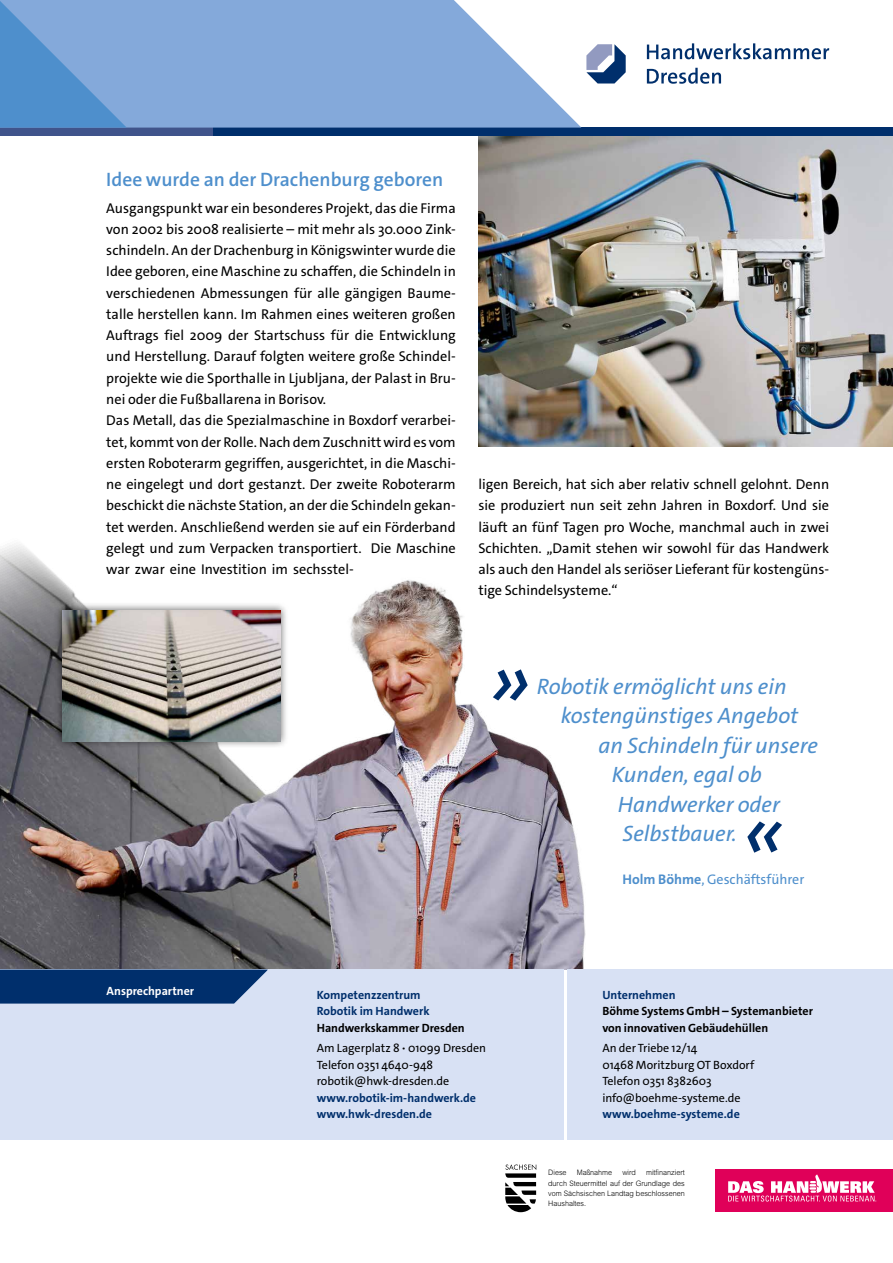
<style>
.page{position:relative;width:893px;height:1263px;background:#fff}
.page>*{position:absolute;margin:0;border:0;box-sizing:border-box;transform-origin:0 0}
.t1{font:italic 86.7px "The Sans C4 s";color:#002f6c}
.t2{font:italic 22.35px "The Sans C4 s";color:#4e8fcc}
.t3{font:600 19.5px "The Sans C4 s";color:#4e8fcc}
.t4{font:14.25px/21.3px "The Sans C4 s";color:#000}
.t5{font:13.95px "The Sans C4 s";color:#4e8fcc}
.t6{font:12px/16.5px "The Sans C4 s";color:#000}
.t7{font:700 12px/16.5px "The Sans C4 s";color:#002f6c}
.t8{font:700 12px/16.5px "The Sans C4 s";color:#000}
.t9{font:700 12px "The Sans C4 s";color:#fff}
.t10{font:300 7.5px/10.4px "Arial";color:#000;text-align:justify;scale:.96 1}
.s1{font-weight:700}
</style>
<div class="page">
<svg style="left:586px;top:44px;width:40px;height:40px"></svg>
<svg style="left:647px;top:43px;width:182px;height:16px"></svg>
<svg style="left:647px;top:68px;width:74px;height:16px"></svg>
<img style="left:0;top:544px;width:586px;height:425px">
<img style="left:478px;top:136px;width:415px;height:310px">
<div style="left:0;top:969px;width:563px;height:171px;background:#d8e1f4"></div>
<div style="left:568px;top:969px;width:325px;height:171px;background:#d8e1f4"></div>
<div style="left:716px;top:1169px;width:177px;height:43px;background:#e00059"></div>
<svg style="left:728px;top:1174px;width:148px;height:27px"></svg>
<svg style="left:0;top:969px;width:268px;height:34px;background:#103c76"></svg>
<svg style="left:505px;top:1164px;width:31px;height:48px"></svg>
<div style="left:0;top:128px;width:893px;height:8px;background:#002f6c"></div>
<div style="left:0;top:128px;width:213px;height:8px;background:#40548b"></div>
<svg style="left:0;top:0;width:581px;height:128px;background:#95b5df"></svg>
<svg style="left:0;top:1px;width:127px;height:127px;background:#689bd2"></svg>
<div style="left:54px;top:602px;width:235px;height:147px;background:#000;opacity:.55"></div>
<img style="left:62px;top:610px;width:219px;height:131px">
<h3 class="t3" style="left:106px;top:167px;width:338px">Idee wurde an der Drachenburg geboren</h3>
<p class="t4" style="left:106px;top:197px;width:351px">Ausgangspunkt war ein besonderes Projekt, das die Firma von 2002 bis 2008 realisierte – mit mehr als 30.000 Zink&shy;schindeln. An der Drachenburg in Königswinter wurde die Idee geboren, eine Maschine zu schaffen, die Schindeln in verschiedenen Abmessungen für alle gängigen Baume&shy;talle herstellen kann. Im Rahmen eines weiteren großen Auftrags fiel 2009 der Startschuss für die Entwicklung und Herstellung. Darauf folgten weitere große Schindel&shy;projekte wie die Sporthalle in Ljubljana, der Palast in Bru&shy;nei oder die Fußballarena in Borisov.<br>Das Metall, das die Spezialmaschine in Boxdorf verarbei&shy;tet, kommt von der Rolle. Nach dem Zuschnitt wird es vom ersten Roboterarm gegriffen, ausgerichtet, in die Maschi&shy;ne eingelegt und dort gestanzt. Der zweite Roboterarm beschickt die nächste Station, an der die Schindeln gekan&shy;tet werden. Anschließend werden sie auf ein Förderband gelegt und zum Verpacken transportiert. Die Maschine war zwar eine Investition im sechsstel-</p>
<p class="t4" style="left:478px;top:474px;width:352px;text-align:justify">ligen Bereich, hat sich aber relativ schnell gelohnt. Denn sie produziert nun seit zehn Jahren in Boxdorf. Und sie läuft an fünf Tagen pro Woche, manchmal auch in zwei Schichten. „Damit stehen wir sowohl für das Handwerk als auch den Handel als seriöser Lieferant für kostengüns&shy;tige Schindelsysteme.“</p>
<h1 class="t1" style="left:488px;top:626px;width:45px">»</h1>
<h2 class="t2" style="left:537px;top:672px;width:251px">Robotik ermöglicht uns ein</h2>
<h2 class="t2" style="left:561px;top:701px;width:239px">kostengünstiges Angebot</h2>
<h2 class="t2" style="left:598px;top:731px;width:221px">an Schindeln für unsere</h2>
<h2 class="t2" style="left:612px;top:760px;width:151px">Kunden, egal ob</h2>
<h2 class="t2" style="left:618px;top:790px;width:164px">Handwerker oder</h2>
<h2 class="t2" style="left:622px;top:819px;width:116px">Selbstbauer.</h2>
<h1 class="t1" style="left:742px;top:778px;width:45px">«</h1>
<p class="t5" style="left:623px;top:870px;width:183px"><span class="s1">Holm Böhme</span>, Geschäftsführer</p>
<p class="t9" style="left:107px;top:984px;width:89px">Ansprechpartner</p>
<p class="t7" style="left:317px;top:986px;width:114px">Kompetenzzentrum<br>Robotik im Handwerk</p>
<p class="t8" style="left:317px;top:1019px;width:149px">Handwerkskammer Dresden</p>
<p class="t6" style="left:317px;top:1040px;width:171px">Am Lagerplatz 8 • 01099 Dresden<br>Telefon 0351 4640-948 robotik@hwk-dresden.de</p>
<p class="t7" style="left:317px;top:1090px;width:161px">www.robotik-im-handwerk.de www.hwk-dresden.de</p>
<p class="t7" style="left:602px;top:986px;width:75px">Unternehmen</p>
<p class="t8" style="left:602px;top:1003px;width:212px">Böhme Systems GmbH – Systemanbieter von innovativen Gebäudehüllen</p>
<p class="t6" style="left:602px;top:1040px;width:153px">An der Triebe 12/14<br>01468 Moritzburg OT Boxdorf<br>Telefon 0351 8382603 info@boehme-systeme.de</p>
<p class="t7" style="left:602px;top:1106px;width:139px">www.boehme-systeme.de</p>
<p class="t10" style="left:548px;top:1167px;width:144px;text-indent:98px">mitfinanziert durch Steuermittel auf der Grundlage des vom Sächsischen Landtag beschlossenen Haushaltes.</p>
<p class="t10" style="left:548px;top:1167px;width:21px">Diese</p>
<p class="t10" style="left:577px;top:1167px;width:39px">Maßnahme</p>
<p class="t10" style="left:622px;top:1167px;width:16px">wird</p>
</div>
